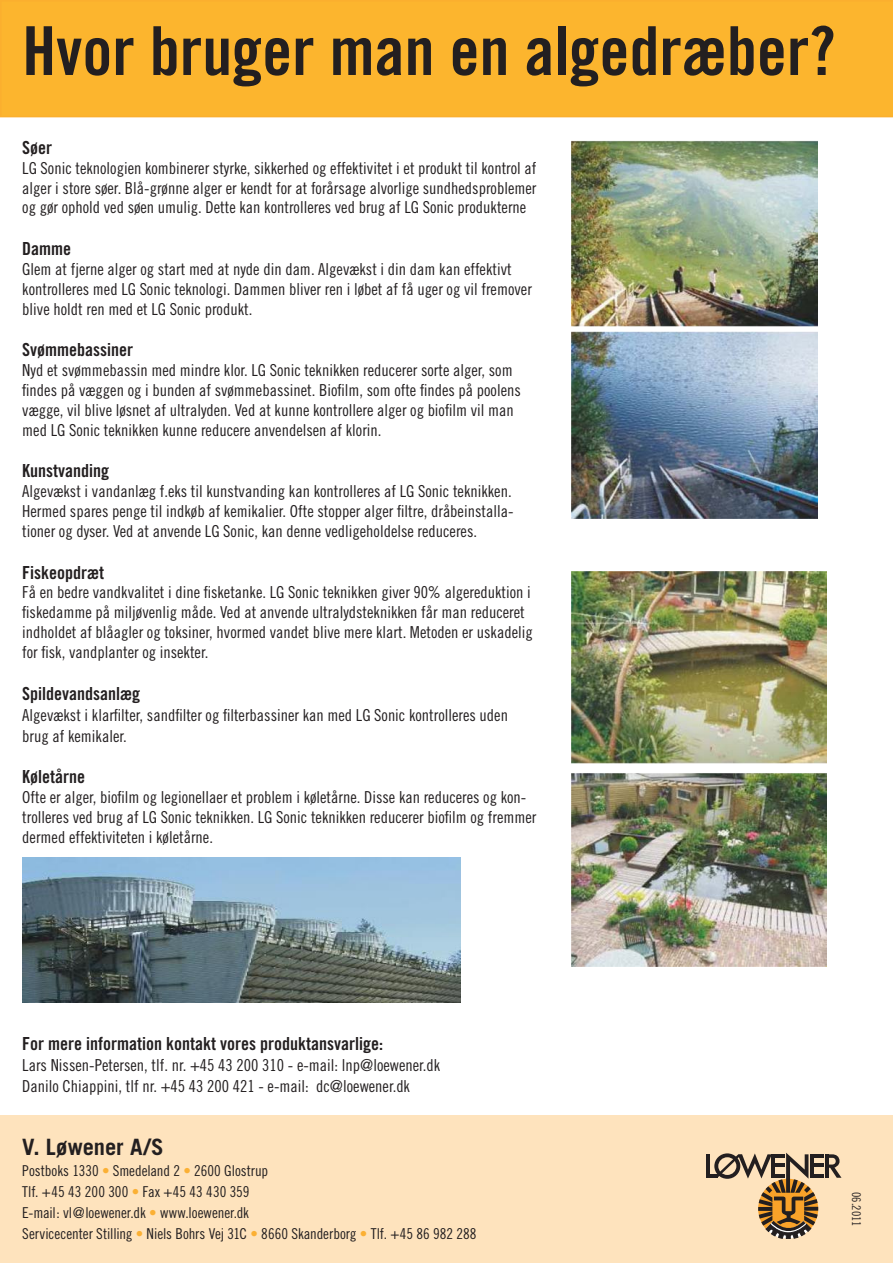
<style>
.page{position:relative;width:893px;height:1263px;background:#fff}
.page>*{position:absolute;margin:0;border:0;box-sizing:border-box;transform-origin:0 0}
.t1{font:67.5px "Trade Gothic Bold Cond Twenty";color:#231f20}
.t2{font:700 22.5px "Trade Gothic";color:#231f20}
.t3{font:18px "Trade Gothic Bold Cond Twenty";color:#231f20}
.t4{font:16.5px/19.8px "Trade Gothic Cond Eighteen";color:#231f20}
.t5{font:15px/21px "Trade Gothic Cond Eighteen";color:#231f20}
.t6{font:12px "Trade Gothic Cond Eighteen";color:#231f20}
.s1{color:#fbb034}
</style>
<div class="page">
<div style="left:0;top:0;width:893px;height:117px;background:#fcb52e"></div>
<div style="left:0;top:1115px;width:893px;height:148px;background:#fee3bd"></div>
<hr style="left:706px;top:1154px;width:4px;height:24px;background:#231f20">
<hr style="left:706px;top:1174px;width:11px;height:4px;background:#231f20">
<hr style="left:810px;top:1174px;width:14px;height:4px;background:#231f20">
<hr style="left:810px;top:1163px;width:14px;height:3px;background:#231f20">
<hr style="left:810px;top:1154px;width:14px;height:4px;background:#231f20">
<hr style="left:825px;top:1154px;width:4px;height:24px;background:#231f20">
<svg style="left:829px;top:1154px;width:12px;height:24px"></svg>
<svg style="left:714px;top:1153px;width:104px;height:86px"></svg>
<img style="left:572px;top:572px;width:255px;height:395px">
<img style="left:22px;top:857px;width:439px;height:146px">
<img style="left:572px;top:140px;width:246px;height:379px">
<p class="t1" style="left:22px;top:10px;width:815px">Hvor bruger man en algedræber?</p>
<p class="t3" style="left:22px;top:137px;width:31px">Søer</p>
<p class="t4" style="left:22px;top:158px;width:516px;text-align:justify">LG Sonic teknologien kombinerer styrke, sikkerhed og effektivitet i et produkt til kontrol af alger i store søer. Blå-grønne alger er kendt for at forårsage alvorlige sundhedsproblemer og gør ophold ved søen umulig. Dette kan kontrolleres ved brug af LG Sonic produkterne</p>
<p class="t3" style="left:22px;top:238px;width:50px">Damme</p>
<p class="t4" style="left:22px;top:259px;width:511px">Glem at fjerne alger og start med at nyde din dam. Algevækst i din dam kan effektivt kontrolleres med LG Sonic teknologi. Dammen bliver ren i løbet af få uger og vil fremover blive holdt ren med et LG Sonic produkt.</p>
<p class="t3" style="left:22px;top:339px;width:112px">Svømmebassiner</p>
<p class="t4" style="left:22px;top:360px;width:500px">Nyd et svømmebassin med mindre klor. LG Sonic teknikken reducerer sorte alger, som findes på væggen og i bunden af svømmebassinet. Biofilm, som ofte findes på poolens vægge, vil blive løsnet af ultralyden. Ved at kunne kontrollere alger og biofilm vil man med LG Sonic teknikken kunne reducere anvendelsen af klorin.</p>
<p class="t3" style="left:22px;top:460px;width:88px">Kunstvanding</p>
<p class="t4" style="left:22px;top:481px;width:493px;text-align:justify">Algevækst i vandanlæg f.eks til kunstvanding kan kontrolleres af LG Sonic teknikken.<br>Hermed spares penge til indkøb af kemikalier. Ofte stopper alger filtre, dråbeinstalla&shy;tioner og dyser. Ved at anvende LG Sonic, kan denne vedligeholdelse reduceres.</p>
<p class="t3" style="left:22px;top:561px;width:83px">Fiskeopdræt</p>
<p class="t4" style="left:22px;top:582px;width:512px">Få en bedre vandkvalitet i dine fisketanke. LG Sonic teknikken giver 90% algereduktion i fiskedamme på miljøvenlig måde. Ved at anvende ultralydsteknikken får man reduceret indholdet af blåagler og toksiner, hvormed vandet blive mere klart. Metoden er uskadelig for fisk, vandplanter og insekter.</p>
<p class="t3" style="left:22px;top:682px;width:119px">Spildevandsanlæg</p>
<p class="t4" style="left:22px;top:704px;width:487px;line-height:21px">Algevækst i klarfilter, sandfilter og filterbassiner kan med LG Sonic kontrolleres uden brug af kemikaler.</p>
<p class="t3" style="left:22px;top:766px;width:64px">Køletårne</p>
<p class="t4" style="left:22px;top:787px;width:516px">Ofte er alger, biofilm og legionellaer et problem i køletårne. Disse kan reduceres og kon&shy;trolleres ved brug af LG Sonic teknikken. LG Sonic teknikken reducerer biofilm og fremmer dermed effektiviteten i køletårne.</p>
<p class="t3" style="left:22px;top:1032px;width:362px">For mere information kontakt vores produktansvarlige:</p>
<p class="t4" style="left:22px;top:1055px;width:420px">Lars Nissen-Petersen, tlf. nr. +45 43 200 310 - e-mail: lnp@loewener.dk</p>
<p class="t4" style="left:22px;top:1076px;width:389px">Danilo Chiappini, tlf nr. +45 43 200 421 - e-mail: dc@loewener.dk</p>
<p class="t2" style="left:22px;top:1133px;width:143px">V. Løwener A/S</p>
<p class="t5" style="left:22px;top:1159px;width:247px">Postboks 1330 <span class="s1">•</span> Smedeland 2 <span class="s1">•</span> 2600 Glostrup<br>Tlf. +45 43 200 300 <span class="s1">•</span> Fax +45 43 430 359<br>E-mail: vl@loewener.dk <span class="s1">•</span> www.loewener.dk</p>
<p class="t5" style="left:22px;top:1222px;width:456px">Servicecenter Stilling <span class="s1">•</span> Niels Bohrs Vej 31C <span class="s1">•</span> 8660 Skanderborg <span class="s1">•</span> Tlf. +45 86 982 288</p>
<p class="t6" style="left:863px;top:1192px;width:36px;rotate:90deg">06.2011</p>
</div>
